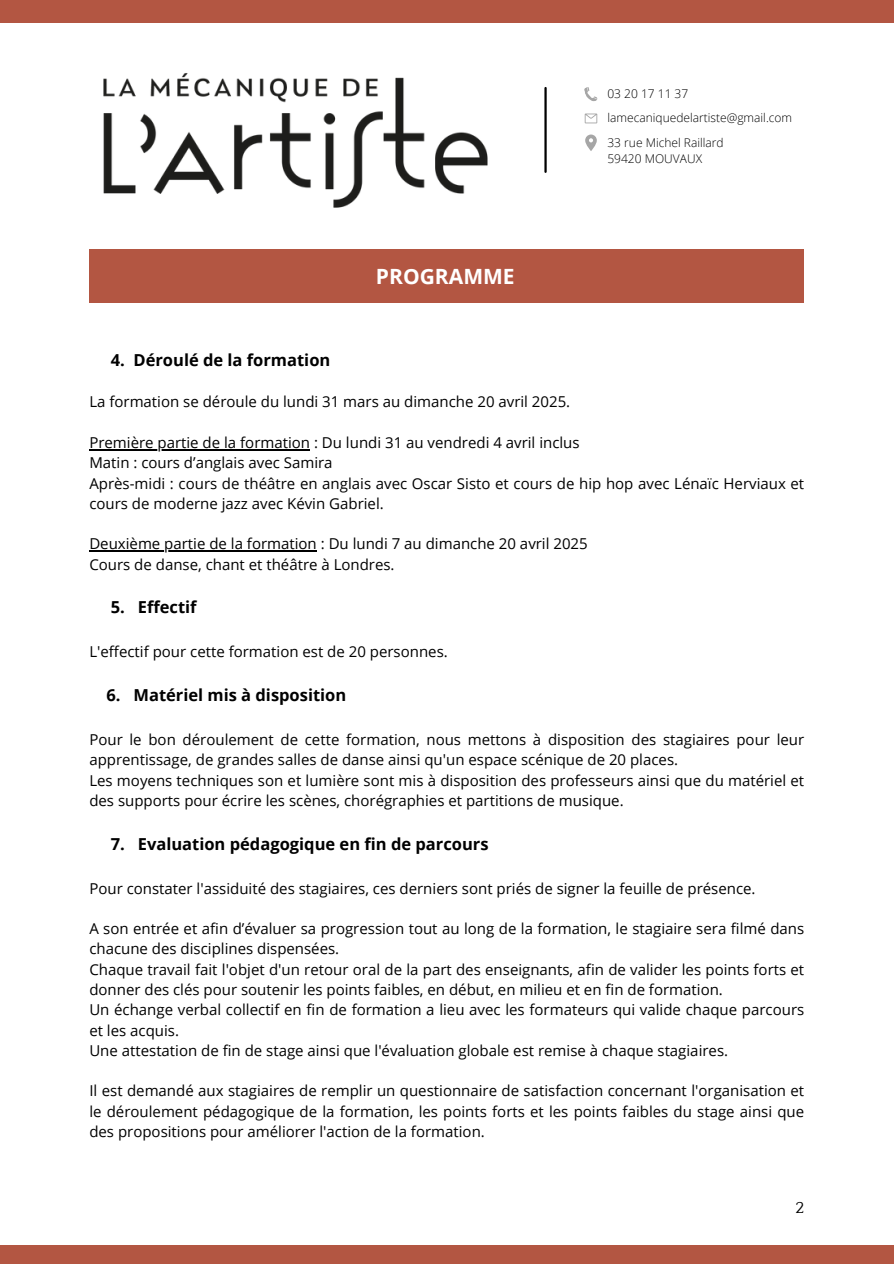
<style>
.page{position:relative;width:894px;height:1264px;background:#fff}
.page>*{position:absolute;margin:0;border:0;box-sizing:border-box;transform-origin:0 0}
.t1{font:700 21px "Open Sans";color:#fff}
.t2{font:700 16.5px "Open Sans";color:#000}
.t3{font:16.5px "Quattrocento";color:#000}
.t4{font:15px/20.2px "Open Sans";color:#000}
.t5{font:300 12px "Open Sans";color:#000}
</style>
<div class="page">
<div style="left:0;top:0;width:893px;height:22px;background:#b35642"></div>
<div style="left:0;top:1245px;width:893px;height:18px;background:#b35642"></div>
<hr style="left:89px;top:449px;width:221px;height:1px;background:#000">
<hr style="left:89px;top:550px;width:228px;height:1px;background:#000">
<hr style="left:544px;top:88px;width:2px;height:84px;background:#000">
<svg style="left:584px;top:113px;width:13px;height:10px"></svg>
<svg style="left:584px;top:87px;width:14px;height:15px"></svg>
<svg style="left:585px;top:134px;width:11px;height:17px"></svg>
<div style="left:89px;top:249px;width:715px;height:54px;background:#b35642"></div>
<img style="left:103px;top:73px;width:385px;height:135px">
<h3 class="t5" style="left:607px;top:85px;width:82px">03 20 17 11 37</h3>
<h3 class="t1" style="left:376px;top:261px;width:140px">PROGRAMME</h3>
<h2 class="t5" style="left:607px;top:110px;width:186px">lamecaniquedelartiste@gmail.com</h2>
<h3 class="t5" style="left:607px;top:134px;width:118px">33 rue Michel Raillard</h3>
<h2 class="t5" style="left:607px;top:150px;width:96px">59420 MOUVAUX</h2>
<p class="t2" style="left:111px;top:348px;width:221px">4. Déroulé de la formation</p>
<p class="t4" style="left:89px;top:391px;width:482px">La formation se déroule du lundi 31 mars au dimanche 20 avril 2025.</p>
<p class="t4" style="left:89px;top:432px;width:716px">Première partie de la formation : Du lundi 31 au vendredi 4 avril inclus<br>Matin : cours d’anglais avec Samira<br>Après-midi : cours de théâtre en anglais avec Oscar Sisto et cours de hip hop avec Lénaïc Herviaux et cours de moderne jazz avec Kévin Gabriel.</p>
<p class="t4" style="left:89px;top:533px;width:500px">Deuxième partie de la formation : Du lundi 7 au dimanche 20 avril 2025<br>Cours de danse, chant et théâtre à Londres.</p>
<p class="t2" style="left:111px;top:596px;width:87px">5. Effectif</p>
<p class="t4" style="left:89px;top:641px;width:360px">L'effectif pour cette formation est de 20 personnes.</p>
<p class="t2" style="left:106px;top:683px;width:241px">6. Matériel mis à disposition</p>
<p class="t4" style="left:89px;top:729px;width:716px">Pour le bon déroulement de cette formation, nous mettons à disposition des stagiaires pour leur apprentissage, de grandes salles de danse ainsi qu'un espace scénique de 20 places.<br>Les moyens techniques son et lumière sont mis à disposition des professeurs ainsi que du matériel et des supports pour écrire les scènes, chorégraphies et partitions de musique.</p>
<p class="t2" style="left:111px;top:832px;width:379px">7. Evaluation pédagogique en fin de parcours</p>
<h1 class="t4" style="left:89px;top:877px;width:667px">Pour constater l'assiduité des stagiaires, ces derniers sont priés de signer la feuille de présence.</h1>
<h2 class="t4" style="left:89px;top:918px;width:716px">A son entrée et afin d’évaluer sa progression tout au long de la formation, le stagiaire sera filmé dans chacune des disciplines dispensées.<br>Chaque travail fait l'objet d'un retour oral de la part des enseignants, afin de valider les points forts et donner des clés pour soutenir les points faibles, en début, en milieu et en fin de formation.<br>Un échange verbal collectif en fin de formation a lieu avec les formateurs qui valide chaque parcours et les acquis.<br>Une attestation de fin de stage ainsi que l'évaluation globale est remise à chaque stagiaires.</h2>
<h3 class="t4" style="left:89px;top:1080px;width:716px;text-align:justify">Il est demandé aux stagiaires de remplir un questionnaire de satisfaction concernant l'organisation et le déroulement pédagogique de la formation, les points forts et les points faibles du stage ainsi que des propositions pour améliorer l'action de la formation.</h3>
<h3 class="t3" style="left:795px;top:1198px;width:10px">2</h3>
</div>
